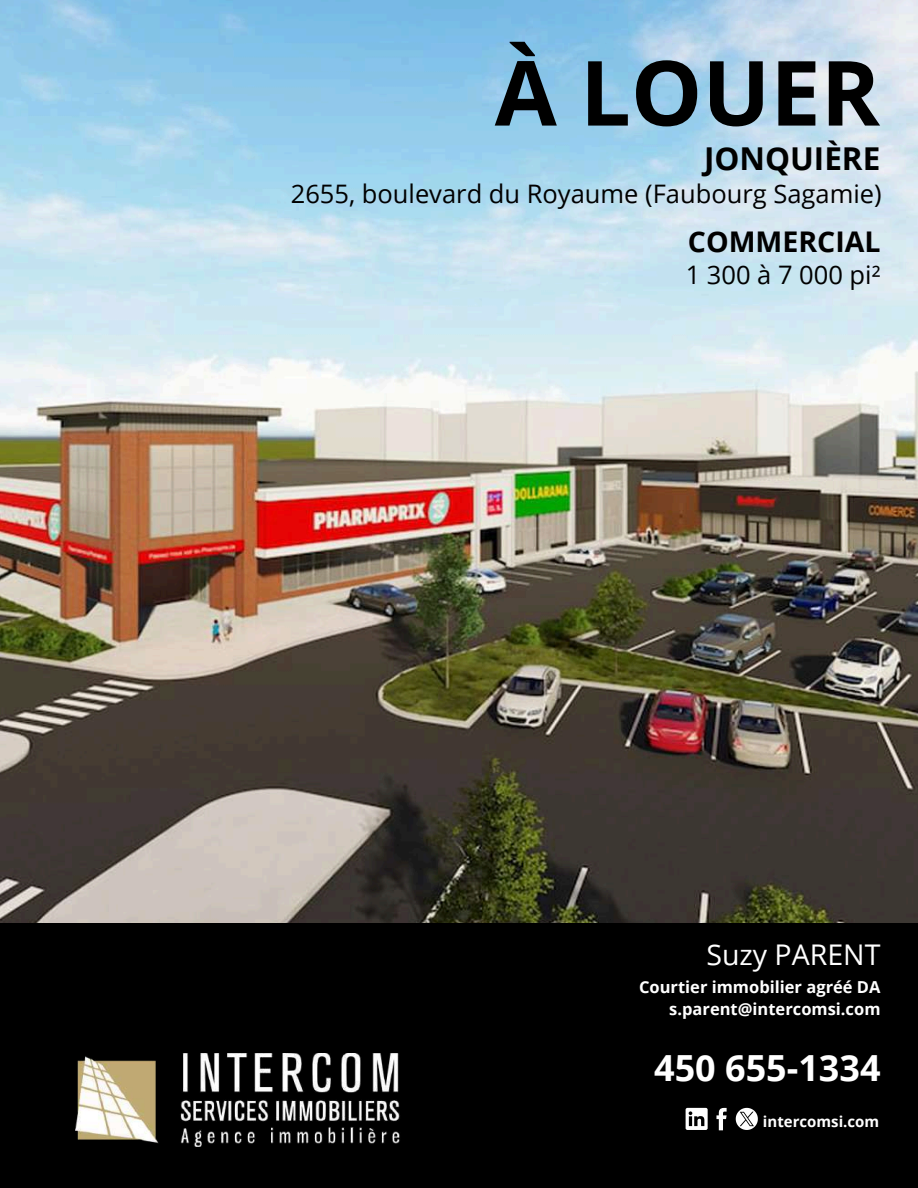
<style>
.page{position:relative;width:918px;height:1188px;background:#fff}
.page>*{position:absolute;margin:0;border:0;box-sizing:border-box;transform-origin:0 0}
.t1{font:700 90px "Open Sans";color:#000}
.t2{font:700 36px "Open Sans";color:#fff}
.t3{font:700 31.5px "Open Sans";color:#000}
.t4{font:700 28.5px "Open Sans";color:#000}
.t5{font:28.5px "Open Sans";color:#fff}
.t6{font:25.5px "Open Sans";color:#000}
.t7{font:700 16.5px/22.5px "Open Sans";color:#fff;text-align:right}
.t8{font:700 15px "Open Sans";color:#fff}
</style>
<div class="page">
<img style="left:0;top:0;width:918px;height:923px">
<div style="left:0;top:923px;width:918px;height:265px;background:#000"></div>
<svg style="left:686px;top:1108px;width:22px;height:22px"></svg>
<svg style="left:716px;top:1108px;width:11px;height:22px"></svg>
<svg style="left:736px;top:1108px;width:22px;height:22px"></svg>
<img style="left:75px;top:1053px;width:325px;height:93px">
<h1 class="t1" style="left:495px;top:29px;width:387px">À LOUER</h1>
<p class="t3" style="left:704px;top:136px;width:178px">JONQUIÈRE</p>
<p class="t6" style="left:291px;top:175px;width:592px">2655, boulevard du Royaume (Faubourg Sagamie)</p>
<p class="t4" style="left:688px;top:222px;width:194px">COMMERCIAL</p>
<p class="t6" style="left:686px;top:257px;width:196px">1 300 à 7 000 pi²</p>
<p class="t5" style="left:706px;top:934px;width:176px">Suzy PARENT</p>
<p class="t7" style="left:639px;top:975px;width:243px">Courtier immobilier agréé DA s.parent@intercomsi.com</p>
<h2 class="t2" style="left:654px;top:1043px;width:228px">450 655-1334</h2>
<p class="t8" style="left:763px;top:1111px;width:118px">intercomsi.com</p>
</div>
